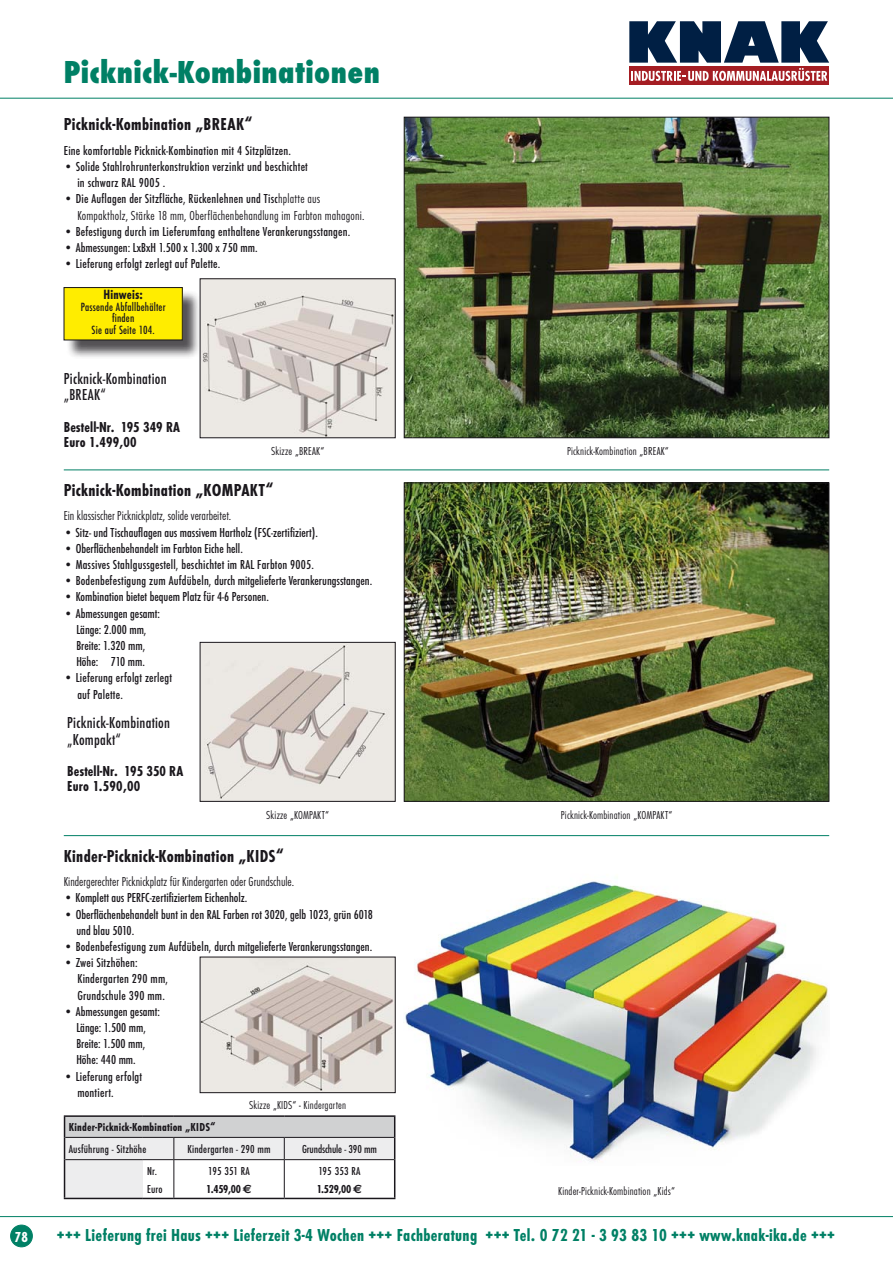
<style>
.page{position:relative;width:893px;height:1263px;background:#fff}
.page>*{position:absolute;margin:0;border:0;box-sizing:border-box;transform-origin:0 0}
._01_Seiten_Ü{font:800 condensed 33px "Function";letter-spacing:.01em;color:#008065}
._11_Fußtext{font:700 condensed 18px "Function";letter-spacing:.015em;color:#008065}
._02_Infotext_Ü{font:700 condensed 18px "Function";letter-spacing:.015em;color:#1a171c}
._05_Daten{font:500 condensed 16.5px "Function";letter-spacing:.015em;color:#1a171c}
._04_Daten_Ü{font:700 condensed 15px/15px "Function";letter-spacing:.005em;color:#1a171c}
._04_Daten_Ü-2{font:700 condensed 15px "Function";color:#fff}
._02_Infotext_Ü-2{font:700 condensed 13.95px "Function";letter-spacing:.015em;color:#1a171c}
.t1{font:500 condensed 13.5px "Function";letter-spacing:.01em;color:#1a171c}
.t2{font:300 condensed 13.5px "Function";color:#1a171c}
._03_Infotext{font:500 condensed 12.3px "Function";letter-spacing:.015em;color:#1a171c}
._10_Bild-USchr{font:300 condensed 12px "Function";letter-spacing:.015em;color:#1a171c}
._06_Tab_Ü{font:500 condensed 12px "Function";letter-spacing:.015em;color:#1a171c}
._06_Tab_Ü-2{font:700 condensed 12px "Function";letter-spacing:.015em;color:#1a171c}
._07_Tab_Text{font:500 condensed 12px "Function";letter-spacing:-.01em;color:#1a171c}
.s1{font-weight:300}
.s2{font-family:"Euro Sans";font-stretch:normal}
</style>
<div class="page">
<div style="left:629px;top:67px;width:200px;height:18px;background:#a41d23"></div>
<svg style="left:629px;top:21px;width:200px;height:60px"></svg>
<hr style="left:0;top:98px;width:893px;height:1px;background:#008065">
<hr style="left:0;top:1216px;width:893px;height:1px;background:#008065">
<div style="left:11px;top:1225px;width:21px;height:22px;background:#008065;border-radius:50%"></div>
<div style="left:10px;top:1225px;width:23px;height:22px;border:1px solid #008065;border-radius:50%"></div>
<hr style="left:64px;top:835px;width:765px;height:1px;background:#008065">
<hr style="left:64px;top:469px;width:765px;height:1px;background:#008065">
<img style="left:406px;top:119px;width:421px;height:317px">
<div style="left:404px;top:117px;width:425px;height:321px;border:1px solid #1a171c"></div>
<img style="left:406px;top:485px;width:421px;height:314px">
<div style="left:404px;top:483px;width:425px;height:318px;border:1px solid #1a171c"></div>
<img style="left:405px;top:881px;width:423px;height:281px">
<img style="left:202px;top:644px;width:191px;height:155px">
<img style="left:202px;top:281px;width:191px;height:155px">
<img style="left:202px;top:959px;width:191px;height:132px">
<div style="left:200px;top:957px;width:195px;height:136px;border:1px solid #1a171c"></div>
<div style="left:65px;top:1160px;width:78px;height:38px;background:#ededee"></div>
<hr style="left:173px;top:1160px;width:1px;height:38px;background:#1a171c">
<hr style="left:284px;top:1160px;width:1px;height:38px;background:#1a171c">
<hr style="left:64px;top:1115px;width:79px;height:2px;background:#1a171c">
<hr style="left:143px;top:1115px;width:31px;height:2px;background:#1a171c">
<hr style="left:174px;top:1115px;width:110px;height:2px;background:#1a171c">
<hr style="left:284px;top:1115px;width:111px;height:2px;background:#1a171c">
<svg style="left:64px;top:1117px;width:331px;height:43px;background:#d4d4d6"></svg>
<hr style="left:64px;top:1160px;width:1px;height:38px;background:#1a171c">
<hr style="left:394px;top:1160px;width:1px;height:38px;background:#1a171c">
<hr style="left:64px;top:1198px;width:79px;height:1px;background:#1a171c">
<hr style="left:143px;top:1198px;width:31px;height:1px;background:#1a171c">
<hr style="left:174px;top:1198px;width:110px;height:1px;background:#1a171c">
<hr style="left:284px;top:1198px;width:111px;height:1px;background:#1a171c">
<div style="left:66px;top:290px;width:135px;height:69px;background:#1a171c;opacity:.75"></div>
<div style="left:64px;top:288px;width:118px;height:52px;background:#ffed00"></div>
<div style="left:64px;top:287px;width:119px;height:53px;border:1px solid #1a171c"></div>
<p class="_01_Seiten_Ü" style="left:64px;top:54px;width:318px">Picknick-Kombinationen</p>
<p class="_02_Infotext_Ü" style="left:64px;top:114px;width:190px">Picknick-Kombination „BREAK“</p>
<p class="t1" style="left:64px;top:143px;width:229px">Eine komfortable Picknick-Kombination mit 4 Sitzplätzen.</p>
<p class="t1" style="left:64px;top:159px;width:246px">• Solide Stahlrohrunterkonstruktion verzinkt und beschichtet</p>
<p class="t1" style="left:77px;top:175px;width:89px">in schwarz RAL 9005 .</p>
<p class="t1" style="left:64px;top:192px;width:258px">• Die Auflagen der Sitzfläche, Rückenlehnen und Tisc<span class="s1">hplatte aus</span></p>
<p class="t2" style="left:77px;top:208px;width:289px">Kompaktholz, Stärke 18 mm, Oberflächenbehandlung im Farbton mahagoni.</p>
<p class="t1" style="left:64px;top:224px;width:288px">• Befestigung durch im Lieferumfang enthaltene Verankerungsstangen.</p>
<p class="t1" style="left:64px;top:240px;width:195px">• Abmessungen: LxBxH 1.500 x 1.300 x 750 mm.</p>
<p class="t1" style="left:64px;top:256px;width:158px">• Lieferung erfolgt zerlegt auf Palette.</p>
<p class="_02_Infotext_Ü-2" style="left:103px;top:286px;width:41px">Hinweis:</p>
<p class="_03_Infotext" style="left:81px;top:300px;width:86px">Passende Abfallbehälter</p>
<p class="_03_Infotext" style="left:112px;top:311px;width:24px">finden</p>
<p class="_03_Infotext" style="left:92px;top:323px;width:65px">Sie auf Seite 104.</p>
<p class="_05_Daten" style="left:64px;top:369px;width:104px">Picknick-Kombination</p>
<p class="_05_Daten" style="left:64px;top:386px;width:44px">„BREAK“</p>
<p class="_04_Daten_Ü" style="left:64px;top:419px;width:118px">Bestell-Nr. 195 349 RA<br>Euro 1.499,00</p>
<p class="_10_Bild-USchr" style="left:271px;top:445px;width:55px">Skizze „BREAK“</p>
<p class="_02_Infotext_Ü" style="left:64px;top:480px;width:211px">Picknick-Kombination „KOMPAKT“</p>
<p class="t2" style="left:64px;top:509px;width:169px">Ein klassischer Picknickplatz, solide verarbeitet.</p>
<p class="t1" style="left:64px;top:525px;width:256px">• Sitz- und Tischauflagen aus massivem Hartholz (FSC-zertifiziert).</p>
<p class="t1" style="left:64px;top:541px;width:181px">• Oberflächenbehandelt im Farbton Eiche hell.</p>
<p class="t1" style="left:64px;top:557px;width:252px">• Massives Stahlgussgestell, beschichtet im RAL Farbton 9005.</p>
<p class="t1" style="left:64px;top:573px;width:310px">• Bodenbefestigung zum Aufdübeln, durch mitgelieferte Verankerungsstangen.</p>
<p class="t1" style="left:64px;top:590px;width:207px">• Kombination bietet bequem Platz für 4-6 Personen.</p>
<p class="t1" style="left:64px;top:606px;width:98px">• Abmessungen gesamt:</p>
<p class="t1" style="left:76px;top:622px;width:72px">Länge: 2.000 mm,</p>
<p class="t1" style="left:76px;top:638px;width:70px">Breite: 1.320 mm,</p>
<p class="t1" style="left:76px;top:654px;width:70px">Höhe: 710 mm.</p>
<p class="t1" style="left:64px;top:671px;width:110px">• Lieferung erfolgt zerlegt</p>
<p class="t1" style="left:77px;top:687px;width:47px">auf Palette.</p>
<p class="_05_Daten" style="left:67px;top:714px;width:104px">Picknick-Kombination</p>
<p class="_05_Daten" style="left:67px;top:730px;width:55px">„Kompakt“</p>
<p class="_04_Daten_Ü" style="left:67px;top:764px;width:118px">Bestell-Nr. 195 350 RA<br>Euro 1.590,00</p>
<p class="_10_Bild-USchr" style="left:266px;top:808px;width:64px">Skizze „KOMPAKT“</p>
<p class="_02_Infotext_Ü" style="left:64px;top:845px;width:222px">Kinder-Picknick-Kombination „KIDS“</p>
<p class="t2" style="left:64px;top:874px;width:232px">Kindergerechter Picknickplatz für Kindergarten oder Grundschule.</p>
<p class="t1" style="left:64px;top:890px;width:185px">• Komplett aus PERFC-zertifiziertem Eichenholz.</p>
<p class="t1" style="left:64px;top:907px;width:311px">• Oberflächenbehandelt bunt in den RAL Farben rot 3020, gelb 1023, grün 6018</p>
<p class="t1" style="left:76px;top:923px;width:59px">und blau 5010.</p>
<p class="t1" style="left:64px;top:939px;width:310px">• Bodenbefestigung zum Aufdübeln, durch mitgelieferte Verankerungsstangen.</p>
<p class="t1" style="left:64px;top:955px;width:75px">• Zwei Sitzhöhen:</p>
<p class="t1" style="left:77px;top:971px;width:92px">Kindergarten 290 mm,</p>
<p class="t1" style="left:77px;top:988px;width:89px">Grundschule 390 mm.</p>
<p class="t1" style="left:64px;top:1004px;width:98px">• Abmessungen gesamt:</p>
<p class="t1" style="left:76px;top:1020px;width:71px">Länge: 1.500 mm,</p>
<p class="t1" style="left:76px;top:1036px;width:70px">Breite: 1.500 mm,</p>
<p class="t1" style="left:76px;top:1052px;width:61px">Höhe: 440 mm.</p>
<p class="t1" style="left:64px;top:1069px;width:80px">• Lieferung erfolgt</p>
<p class="t1" style="left:77px;top:1085px;width:38px">montiert.</p>
<p class="_10_Bild-USchr" style="left:249px;top:1098px;width:99px">Skizze „KIDS“ - Kindergarten</p>
<p class="_10_Bild-USchr" style="left:567px;top:445px;width:103px">Picknick-Kombination „BREAK“</p>
<p class="_10_Bild-USchr" style="left:561px;top:808px;width:113px">Picknick-Kombination „KOMPAKT“</p>
<p class="_06_Tab_Ü-2" style="left:69px;top:1120px;width:148px">Kinder-Picknick-Kombination „KIDS“</p>
<p class="_06_Tab_Ü" style="left:69px;top:1142px;width:79px">Ausführung - Sitzhöhe</p>
<p class="_06_Tab_Ü" style="left:187px;top:1142px;width:85px">Kindergarten - 290 mm</p>
<p class="_07_Tab_Text" style="left:302px;top:1142px;width:76px">Grundschule - 390 mm</p>
<p class="_06_Tab_Ü" style="left:147px;top:1164px;width:12px">Nr.</p>
<p class="_06_Tab_Ü" style="left:147px;top:1182px;width:17px">Euro</p>
<p class="_06_Tab_Ü" style="left:208px;top:1164px;width:43px">195 351 RA</p>
<p class="_06_Tab_Ü-2" style="left:206px;top:1181px;width:47px">1.459,00 <span class="s2">E</span></p>
<p class="_06_Tab_Ü" style="left:319px;top:1164px;width:43px">195 353 RA</p>
<p class="_06_Tab_Ü-2" style="left:317px;top:1181px;width:47px">1.529,00 <span class="s2">E</span></p>
<p class="_10_Bild-USchr" style="left:558px;top:1184px;width:118px">Kinder-Picknick-Kombination „Kids“</p>
<p class="_04_Daten_Ü-2" style="left:15px;top:1228px;width:15px">78</p>
<p class="_11_Fußtext" style="left:57px;top:1225px;width:780px">+++ Lieferung frei Haus +++ Lieferzeit 3-4 Wochen +++ Fachberatung +++ Tel. 0 72 21 - 3 93 83 10 +++ www.knak-ika.de +++</p>
</div>
